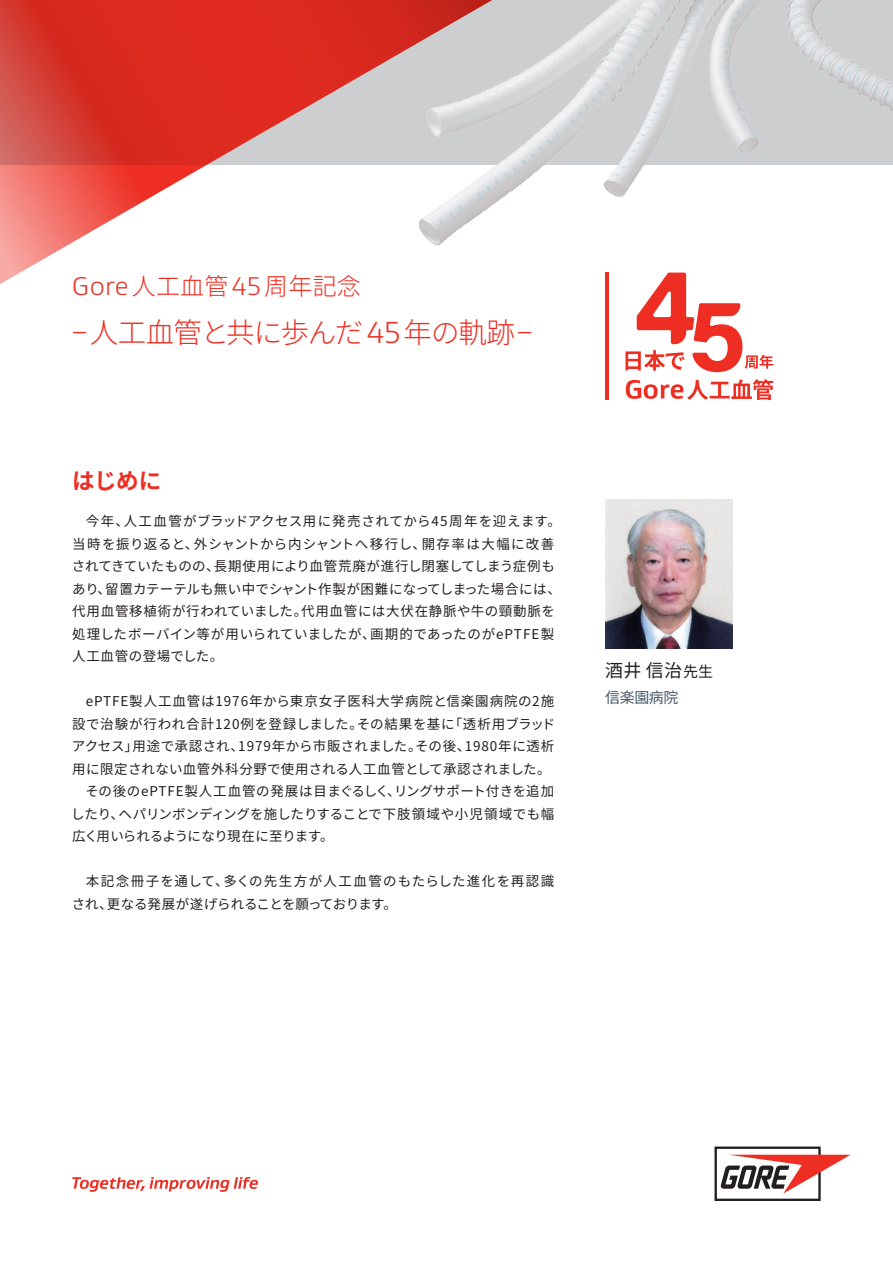
<style>
.page{position:relative;width:893px;height:1263px;background:#fff}
.page>*{position:absolute;margin:0;border:0;box-sizing:border-box;transform-origin:0 0}
.t1{font:300 28.5px "Noto Sans CJ Kjp";letter-spacing:-.04em;color:#ee2e22}
.t2{font:300 24px "Noto Sans CJ Kjp";letter-spacing:.01em;color:#ee2e22}
.t3{font:700 22.5px "Noto Sans CJ Kjp";color:#ee2e22}
.t4{font:18px "Noto Sans CJ Kjp";color:#231f20}
.t5{font:15px "Noto Sans CJ Kjp";letter-spacing:-.03em;color:#475865}
.t6{font:13.5px/22.5px "Noto Sans CJ Kjp";letter-spacing:.04em;color:#231f20}
.t7{font:13.5px "Noto Sans CJ Kjp";letter-spacing:.065em;color:#231f20}
.t8{font:13.5px "Noto Sans CJ Kjp";letter-spacing:.005em;color:#231f20}
.t9{font:13.5px "Noto Sans CJ Kjp";letter-spacing:.015em;color:#231f20}
.t10{font:13.5px "Noto Sans CJ Kjp";letter-spacing:-.04em;color:#231f20}
.s1{font-family:"Gore Gustan";font-size:26.4px}
.s2{font-family:"Gore Gustan";font-size:31.35px}
.s3{font-size:15px}
</style>
<div class="page">
<svg style="left:72px;top:1177px;width:186px;height:15px"></svg>
<svg style="left:714px;top:1146px;width:137px;height:55px"></svg>
<svg style="left:0;top:0;width:318px;height:284px"></svg>
<img style="left:318px;top:0;width:575px;height:273px">
<svg style="left:626px;top:379px;width:147px;height:21px"></svg>
<svg style="left:625px;top:273px;width:148px;height:99px"></svg>
<hr style="left:605px;top:272px;width:4px;height:128px;background:#ee2e22">
<img style="left:605px;top:499px;width:128px;height:149px">
<h2 class="t2" style="left:72px;top:273px;width:290px"><span class="s1">Gore</span>人工血管<span class="s1">45</span>周年記念</h2>
<h1 class="t1" style="left:72px;top:316px;width:462px">−人工血管と共に歩んだ<span class="s2">45</span>年の軌跡−</h1>
<h3 class="t3" style="left:72px;top:468px;width:90px">はじめに</h3>
<p class="t6" style="left:72px;top:510px;width:491px;text-indent:14px">今年、人工血管がブラッドアクセス用に発売されてから45周年を迎えます。当時を振り返ると、外シャントから内シャントへ移行し、開存率は大幅に改善されてきていたものの、長期使用により血管荒廃が進行し閉塞してしまう症例もあり、留置カテーテルも無い中でシャント作製が困難になってしまった場合には、代用血管移植術が行われていました。代用血管には大伏在静脈や牛の頸動脈を処理したボーバイン等が用いられていましたが、画期的であったのがePTFE製人工血管の登場でした。</p>
<p class="t7" style="left:86px;top:694px;width:470px">ePTFE製人工血管は1976年から東京女子医科大学病院と信楽園病院の2施</p>
<p class="t6" style="left:72px;top:713px;width:485px">設で治験が行われ合計120例を登録しました。その結果を基に「透析用ブラッド</p>
<p class="t6" style="left:72px;top:735px;width:484px">アクセス」用途で承認され、1979年から市販されました。その後、1980年に透析</p>
<p class="t9" style="left:72px;top:761px;width:480px">用に限定されない血管外科分野で使用される人工血管として承認されました。</p>
<p class="t6" style="left:85px;top:780px;width:470px">その後のePTFE製人工血管の発展は目まぐるしく、リングサポート付きを追加</p>
<p class="t8" style="left:71px;top:806px;width:484px">したり、ヘパリンボンディングを施したりすることで下肢領域や小児領域でも幅</p>
<p class="t10" style="left:72px;top:829px;width:263px">広く用いられるようになり現在に至ります。</p>
<p class="t6" style="left:72px;top:870px;width:484px;text-indent:14px">本記念冊子を通して、多くの先生方が人工血管のもたらした進化を再認識され、更なる発展が遂げられることを願っております。</p>
<h3 class="t4" style="left:605px;top:660px;width:109px">酒井 信治<span class="s3">先生</span></h3>
<p class="t5" style="left:605px;top:689px;width:75px">信楽園病院</p>
</div>
